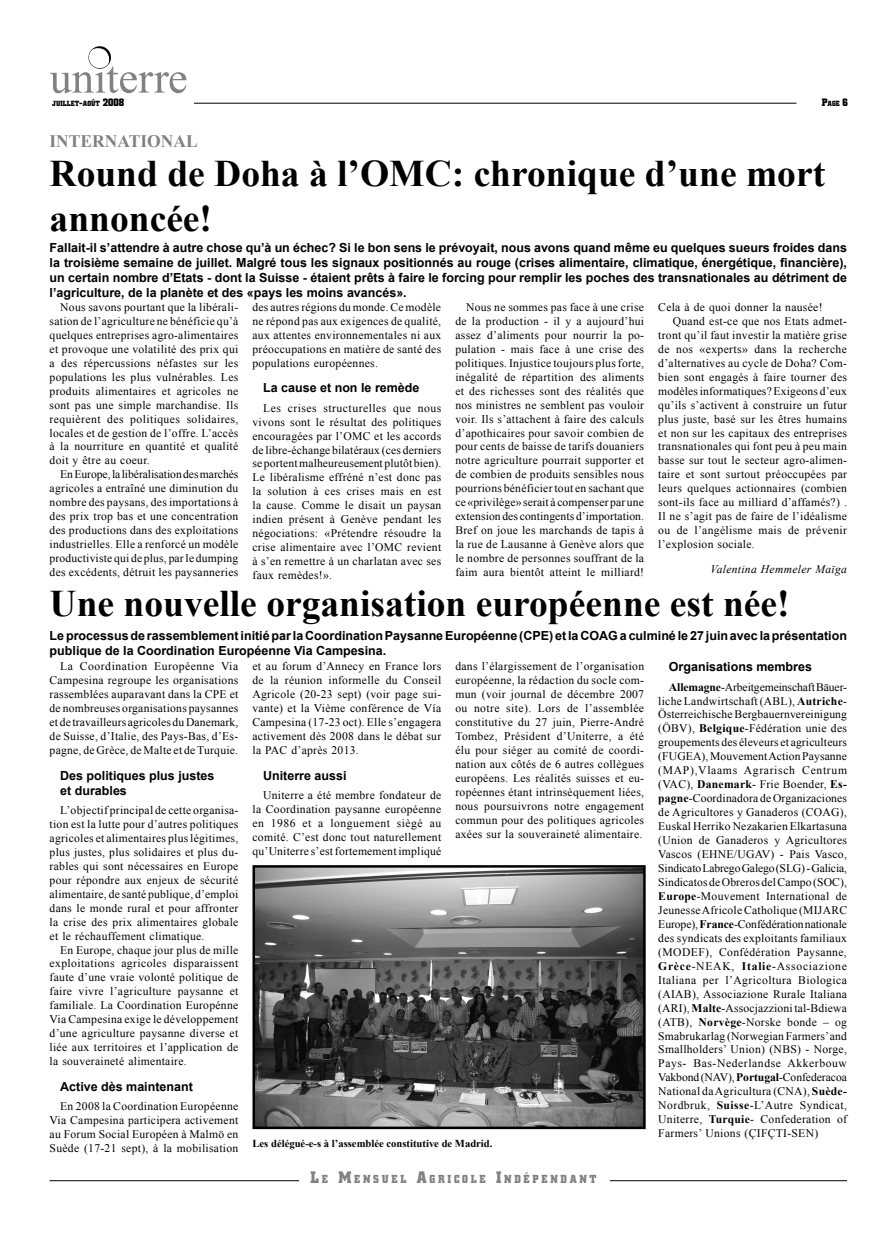
<style>
.page{position:relative;width:886px;height:1241px;background:#fff}
.page>*{position:absolute;margin:0;border:0;box-sizing:border-box;transform-origin:0 0}
.t1{font:700 37.5px/45px "Times New Roman";color:#000}
.t2{font:700 17.5px "Times New Roman";color:#818084}
.t3{font:700 12.5px/15px "Arial";color:#000}
.t4{font:700 11.75px "Square Slabserif 711 BT";letter-spacing:.255em;color:#818084;scale:.9 1}
.t5{font:11.62px/14px "Times New Roman";letter-spacing:.025em;color:#000;text-align:justify}
.t6{font:italic 11.62px "Times New Roman";letter-spacing:.025em;color:#000}
.t7{font:700 10.62px "Times New Roman";color:#000}
.t8{font:700 7.62px "Square Slabserif 711 BT";color:#000;scale:.9 1}
.s1{font-size:10.88px}
.s2{font-weight:700}
.s3{font-size:16.88px}
</style>
<div class="page">
<svg style="left:50px;top:47px;width:136px;height:46px"></svg>
<hr style="left:194px;top:103px;width:602px;height:1px;background:#000">
<hr style="left:50px;top:1180px;width:249px;height:1px;background:#000">
<hr style="left:610px;top:1180px;width:237px;height:1px;background:#000">
<img style="left:255px;top:868px;width:388px;height:257px">
<div style="left:252px;top:865px;width:394px;height:263px;border:2px solid #000"></div>
<p class="t8" style="left:52px;top:98px;width:82px">JUILLET<span class="s1">-</span>AOÛT <span class="s1">2008</span></p>
<p class="t8" style="left:822px;top:98px;width:31px"><span class="s1">P</span>AGE <span class="s1">6</span></p>
<h2 class="t2" style="left:49px;top:129px;width:104px">International</h2>
<h1 class="t1" style="left:50px;top:150px;width:777px">Round de Doha à l’OMC: chronique d’une mort annoncée!</h1>
<p class="t3" style="left:50px;top:240px;width:799px;text-align:justify">Fallait-il s’attendre à autre chose qu’à un échec? Si le bon sens le prévoyait, nous avons quand même eu quelques sueurs froides dans la troisième semaine de juillet. Malgré tous les signaux positionnés au rouge (crises alimentaire, climatique, énergétique, financière), un certain nombre d’Etats - dont la Suisse - étaient prêts à faire le forcing pour remplir les poches des transnationales au détriment de l’agriculture, de la planète et des «pays les moins avancés».</p>
<p class="t5" style="left:50px;top:300px;width:190px;text-indent:11px">Nous savons pourtant que la libérali&shy;sation de l’agriculture ne bénéficie qu’à quelques entreprises agro-alimentaires et provoque une volatilité des prix qui a des répercussions néfastes sur les populations les plus vulnérables. Les produits alimentaires et agricoles ne sont pas une simple marchandise. Ils requièrent des politiques solidaires, locales et de gestion de l’offre. L’accès à la nourriture en quantité et qualité doit y être au coeur.</p>
<p class="t5" style="left:50px;top:467px;width:190px;text-indent:11px">En Europe, la libéralisation des marchés agricoles a entraîné une diminution du nombre des paysans, des importations à des prix trop bas et une concentration des productions dans des exploitations industrielles. Elle a renforcé un modèle productiviste qui de plus, par le dumping des excédents, détruit les paysanneries</p>
<p class="t5" style="left:252px;top:300px;width:190px">des autres régions du monde. Ce modèle ne répond pas aux exigences de qualité, aux attentes environnementales ni aux préoccupations en matière de santé des populations européennes.</p>
<p class="t3" style="left:263px;top:381px;width:158px">La cause et non le remède</p>
<p class="t5" style="left:252px;top:400px;width:190px;text-indent:11px">Les crises structurelles que nous vivons sont le résultat des politiques encouragées par l’OMC et les accords de libre-échange bilatéraux (ces derniers se portent malheureusement plutôt bien).<br>Le libéralisme effréné n’est donc pas la solution à ces crises mais en est la cause. Comme le disait un paysan indien présent à Genève pendant les négociations: «Prétendre résoudre la crise alimentaire avec l’OMC revient à s’en remettre à un charlatan avec ses faux remèdes!».</p>
<p class="t5" style="left:455px;top:300px;width:190px;text-indent:11px">Nous ne sommes pas face à une crise de la production - il y a aujourd’hui assez d’aliments pour nourrir la po&shy;pulation - mais face à une crise des politiques. Injustice toujours plus forte, inégalité de répartition des aliments et des richesses sont des réalités que nos ministres ne semblent pas vouloir voir. Ils s’attachent à faire des calculs d’apothicaires pour savoir combien de pour cents de baisse de tarifs douaniers notre agriculture pourrait supporter et de combien de produits sensibles nous pourrions bénéficier tout en sachant que ce «privilège» serait à compenser par une extension des contingents d’importation.<br>Bref on joue les marchands de tapis à la rue de Lausanne à Genève alors que le nombre de personnes souffrant de la faim aura bientôt atteint le milliard!</p>
<p class="t5" style="left:658px;top:300px;width:166px">Cela à de quoi donner la nausée!</p>
<p class="t5" style="left:673px;top:314px;width:176px">Quand est-ce que nos Etats admet-</p>
<p class="t5" style="left:658px;top:327px;width:190px">tront qu’il faut investir la matière grise</p>
<p class="t5" style="left:658px;top:341px;width:190px">de nos «experts» dans la recherche</p>
<p class="t5" style="left:658px;top:355px;width:190px">d’alternatives au cycle de Doha? Com-</p>
<p class="t5" style="left:658px;top:369px;width:190px">bien sont engagés à faire tourner des</p>
<p class="t5" style="left:658px;top:383px;width:190px">modèles informatiques? Exigeons d’eux</p>
<p class="t5" style="left:658px;top:397px;width:190px">qu’ils s’activent à construire un futur</p>
<p class="t5" style="left:658px;top:411px;width:190px">plus juste, basé sur les êtres humains</p>
<p class="t5" style="left:658px;top:425px;width:190px">et non sur les capitaux des entreprises</p>
<p class="t5" style="left:658px;top:439px;width:190px">transnationales qui font peu à peu main</p>
<p class="t5" style="left:658px;top:453px;width:190px">basse sur tout le secteur agro-alimen-</p>
<p class="t5" style="left:658px;top:467px;width:190px">taire et sont surtout préoccupées par</p>
<p class="t5" style="left:658px;top:481px;width:190px">leurs quelques actionnaires (combien</p>
<p class="t5" style="left:658px;top:495px;width:190px">sont-ils face au milliard d’affamés?) .</p>
<p class="t5" style="left:658px;top:509px;width:190px">Il ne s’agit pas de faire de l’idéalisme</p>
<p class="t5" style="left:658px;top:523px;width:190px">ou de l’angélisme mais de prévenir</p>
<p class="t5" style="left:658px;top:537px;width:98px">l’explosion sociale.</p>
<p class="t6" style="left:711px;top:560px;width:138px">Valentina Hemmeler Maïga</p>
<h1 class="t1" style="left:50px;top:579px;width:741px">Une nouvelle organisation européenne est née!</h1>
<p class="t3" style="left:50px;top:628px;width:799px">Le processus de rassemblement initié par la Coordination Paysanne Européenne (CPE) et la COAG a culminé le 27 juin avec la présentation publique de la Coordination Européenne Via Campesina.</p>
<p class="t5" style="left:50px;top:659px;width:190px;text-indent:11px">La Coordination Européenne Via Campesina regroupe les organisations rassemblées auparavant dans la CPE et de nombreuses organisations paysannes et de travailleurs agricoles du Danemark, de Suisse, d’Italie, des Pays-Bas, d’Es&shy;pagne, de Grèce, de Malte et de Turquie.</p>
<p class="t3" style="left:60px;top:768px;width:156px">Des politiques plus justes et durables</p>
<p class="t5" style="left:50px;top:802px;width:190px;text-indent:11px">L’objectif principal de cette organisa&shy;tion est la lutte pour d’autres politiques agricoles et alimentaires plus légitimes, plus justes, plus solidaires et plus du&shy;rables qui sont nécessaires en Europe pour répondre aux enjeux de sécurité alimentaire, de santé publique, d’emploi dans le monde rural et pour affronter la crise des prix alimentaires globale et le réchauffement climatique.</p>
<p class="t5" style="left:50px;top:942px;width:190px;text-indent:11px">En Europe, chaque jour plus de mille exploitations agricoles disparaissent faute d’une vraie volonté politique de faire vivre l’agriculture paysanne et familiale. La Coordination Europénne Via Campesina exige le développement d’une agriculture paysanne diverse et liée aux territoires et l’application de la souveraineté alimentaire.</p>
<p class="t3" style="left:60px;top:1079px;width:134px">Active dès maintenant</p>
<p class="t5" style="left:50px;top:1098px;width:190px;text-indent:11px">En 2008 la Coordination Européenne Via Campesina participera activement au Forum Social Européen à Malmö en Suède (17-21 sept), à la mobilisation</p>
<p class="t5" style="left:455px;top:659px;width:190px">dans l’élargissement de l’organisation européenne, la rédaction du socle com&shy;mun (voir journal de décembre 2007 ou notre site). Lors de l’assemblée constitutive du 27 juin, Pierre-André Tombez, Président d’Uniterre, a été élu pour siéger au comité de coordi&shy;nation aux côtés de 6 autres collègues européens. Les réalités suisses et eu&shy;ropéennes étant intrinsèquement liées, nous poursuivrons notre engagement commun pour des politiques agricoles axées sur la souveraineté alimentaire.</p>
<p class="t3" style="left:669px;top:659px;width:145px">Organisations membres</p>
<p class="t5" style="left:252px;top:659px;width:190px">et au forum d’Annecy en France lors de la réunion informelle du Conseil Agricole (20-23 sept) (voir page sui&shy;vante) et la Vième conférence de Vía Campesina (17-23 oct). Elle s’engagera activement dès 2008 dans le débat sur la PAC d’après 2013.</p>
<p class="t3" style="left:263px;top:768px;width:85px">Uniterre aussi</p>
<p class="t5" style="left:252px;top:787px;width:190px;text-indent:11px">Uniterre a été membre fondateur de la Coordination paysanne européenne en 1986 et a longuement siègé au comité. C’est donc tout naturellement qu’Uniterre s’est fortemement impliqué</p>
<p class="t5" style="left:658px;top:679px;width:190px;text-indent:11px"><span class="s2">Allemagne</span>-Arbeitgemeinschaft Bäuer&shy;liche Landwirtschaft (ABL), <span class="s2">Autriche</span>-Österreichische Bergbauernvereinigung (ÖBV), <span class="s2">Belgique</span>-Fédération unie des groupements des éleveurs et agriculteurs (FUGEA), Mouvement Action Paysanne (MAP),Vlaams Agrarisch Centrum (VAC), <span class="s2">Danemark</span>- Frie Boender, <span class="s2">Es&shy;pagne</span>-Coordinadora de Organizaciones de Agricultores y Ganaderos (COAG), Euskal Herriko Nezakarien Elkartasuna (Union de Ganaderos y Agricultores Vascos (EHNE/UGAV) - Pais Vasco, Sindicato Labrego Galego (SLG) - Galicia, Sindicatos de Obreros del Campo (SOC), <span class="s2">Europe</span>-Mouvement International de Jeunesse Africole Catholique (MIJARC Europe), <span class="s2">France</span>-Confédération nationale des syndicats des exploitants familiaux (MODEF), Confédération Paysanne, <span class="s2">Grèce</span>-NEAK, <span class="s2">Italie</span>-Associazione Italiana per l’Agricoltura Biologica (AIAB), Associazione Rurale Italiana (ARI), <span class="s2">Malte</span>-Assocjazzioni tal-Bdiewa (ATB), <span class="s2">Norvège</span>-Norske bonde – og Smabrukarlag (Norwegian Farmers’ and Smallholders’ Union) (NBS) - Norge, Pays- Bas-Nederlandse Akkerbouw Vakbond (NAV), <span class="s2">Portugal</span>-Confederacoa National da Agricultura (CNA), <span class="s2">Suède-</span>Nordbruk, <span class="s2">Suisse</span>-L’Autre Syndicat, Uniterre, <span class="s2">Turquie</span>- Confederation of Farmers’ Unions (ÇIFÇTI-SEN)</p>
<p class="t7" style="left:252px;top:1135px;width:241px">Les délégué-e-s à l’assemblée constitutive de Madrid.</p>
<p class="t4" style="left:311px;top:1171px;width:319px"><span class="s3">L</span>E <span class="s3">M</span>ENSUEL <span class="s3">A</span>GRICOLE <span class="s3">I</span>NDÉPENDANT</p>
</div>
